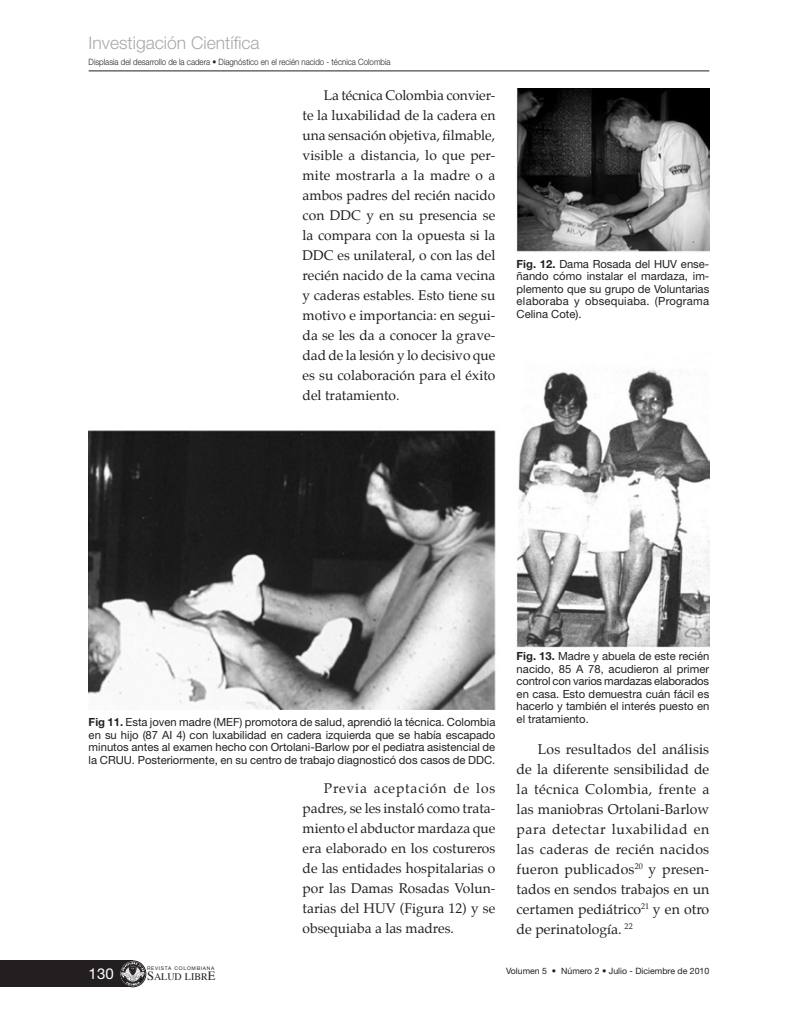
<style>
.page{position:relative;width:798px;height:1028px;background:#fff}
.page>*{position:absolute;margin:0;border:0;box-sizing:border-box;transform-origin:0 0}
.t1{font:300 17.5px "Helvetica Neue";color:#a8a9ad}
.t2{font:15px "Helvetica Neue";color:#fff}
.t3{font:14px/20px "Palatino";color:#231f20;text-align:justify}
.t4{font:13.75px/20px "Palatino";color:#231f20;text-align:justify}
.t5{font:11.25px/12.5px "Helvetica Neue";color:#231f20;text-align:justify}
.t6{font:10px "Times Roman SC800";color:#231f20}
.t7{font:300 8.75px "Helvetica Neue";color:#231f20;scale:.9 1}
.t8{font:8.75px "Helvetica Neue";color:#231f20}
.t9{font:5px "Helvetica Neue Roman SC800";letter-spacing:.15em;color:#231f20}
.s1{font-weight:700}
.s2{font-size:12.5px}
</style>
<div class="page">
<div style="left:0;top:960px;width:133px;height:26px;background:#231f20"></div>
<svg style="left:120px;top:960px;width:26px;height:26px"></svg>
<hr style="left:89px;top:71px;width:620px;height:1px;background:#231f20">
<img style="left:89px;top:89px;width:620px;height:620px">
<p class="t1" style="left:89px;top:32px;width:172px">Investigación Científica</p>
<p class="t7" style="left:89px;top:56px;width:337px">Displasia del desarrollo de la cadera • Diagnóstico en el recién nacido - técnica Colombia</p>
<p class="t4" style="left:302px;top:85px;width:194px;text-indent:21px">La técnica Colombia convier&shy;te la luxabilidad de la cadera en una sensación objetiva, filmable, visible a distancia, lo que per&shy;mite mostrarla a la madre o a ambos padres del recién nacido con DDC y en su presencia se la compara con la opuesta si la DDC es unilateral, o con las del recién nacido de la cama vecina y caderas estables. Esto tiene su motivo e importancia: en segui&shy;da se les da a conocer la grave&shy;dad de la lesión y lo decisivo que es su colaboración para el éxito del tratamiento.</p>
<p class="t5" style="left:516px;top:257px;width:194px"><span class="s1">Fig. 12.</span> Dama Rosada del HUV ense&shy;ñando cómo instalar el mardaza, im&shy;plemento que su grupo de Voluntarias elaboraba y obsequiaba. (Programa Celina Cote).</p>
<p class="t5" style="left:89px;top:716px;width:408px"><span class="s1">Fig 11.</span> Esta joven madre (MEF) promotora de salud, aprendió la técnica. Colombia en su hijo (87 AI 4) con luxabilidad en cadera izquierda que se había escapado minutos antes al examen hecho con Ortolani-Barlow por el pediatra asistencial de la CRUU. Posteriormente, en su centro de trabajo diagnosticó dos casos de DDC.</p>
<p class="t4" style="left:302px;top:778px;width:194px;text-indent:21px">Previa aceptación de los padres, se les instaló como trata&shy;miento el abductor mardaza que era elaborado en los costureros de las entidades hospitalarias o por las Damas Rosadas Volun&shy;tarias del HUV (Figura 12) y se obsequiaba a las madres.</p>
<p class="t5" style="left:516px;top:650px;width:194px"><span class="s1">Fig. 13.</span> Madre y abuela de este recién nacido, 85 A 78, acudieron al primer control con varios mardazas elaborados en casa. Esto demuestra cuán fácil es hacerlo y también el interés puesto en el tratamiento.</p>
<p class="t3" style="left:516px;top:738px;width:194px;text-indent:21px">Los resultados del análisis de la diferente sensibilidad de la técnica Colombia, frente a las maniobras Ortolani-Barlow para detectar luxabilidad en las caderas de recién nacidos fueron publicados<sup>20</sup> y presen&shy;tados en sendos trabajos en un certamen pediátrico<sup>21</sup> y en otro de perinatología. <sup>22</sup></p>
<p class="t9" style="left:147px;top:965px;width:69px">REVISTA COLOMBIANA</p>
<p class="t2" style="left:89px;top:964px;width:27px">130</p>
<p class="t6" style="left:147px;top:967px;width:70px"><span class="s2">S</span>ALUD LIBR<span class="s2">E</span></p>
<p class="t8" style="left:506px;top:965px;width:205px">Volumen 5 • Número 2 • Julio - Diciembre de 2010</p>
</div>
